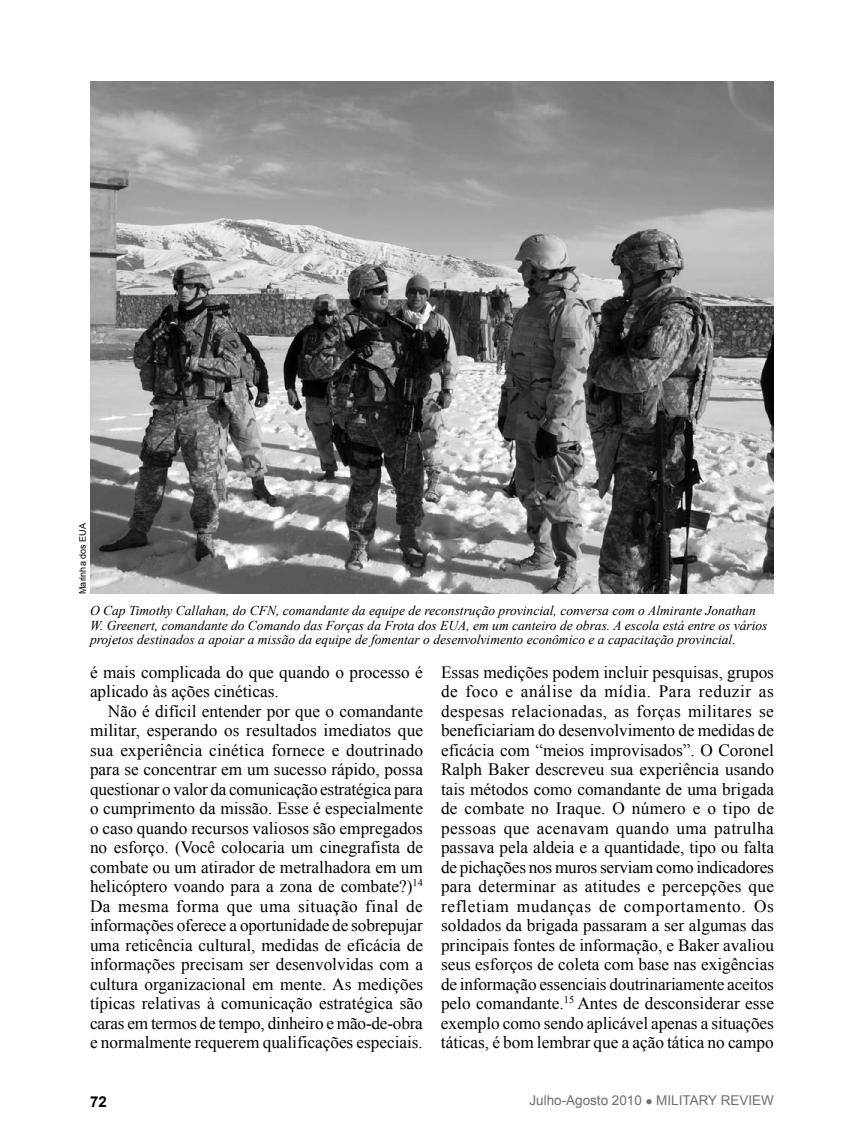
<style>
.page{position:relative;width:864px;height:1134px;background:#fff}
.page>*{position:absolute;margin:0;border:0;box-sizing:border-box;transform-origin:0 0}
.t1{font:17.25px/19.5px "Times New Roman";color:#000;text-align:justify}
.t2{font:700 15px "Arial";color:#000}
.t3{font:italic 13.5px/14.2px "Times New Roman";color:#000}
.t4{font:13.5px "Arial";color:#6d6e71}
.t5{font:9px "Arial";color:#000}
</style>
<div class="page">
<img style="left:90px;top:81px;width:684px;height:513px">
<p class="t5" style="left:77px;top:594px;width:72px;rotate:-90deg">MARINHA DOS EUA</p>
<p class="t3" style="left:90px;top:603px;width:679px">O Cap Timothy Callahan, do CFN, comandante da equipe de reconstrução provincial, conversa com o Almirante Jonathan<br>W. Greenert, comandante do Comando das Forças da Frota dos EUA, em um canteiro de obras. A escola está entre os vários projetos destinados a apoiar a missão da equipe de fomentar o desenvolvimento econômico e a capacitação provincial.</p>
<p class="t1" style="left:90px;top:662px;width:334px">é mais complicada do que quando o processo é aplicado às ações cinéticas.</p>
<p class="t1" style="left:90px;top:701px;width:335px;text-indent:18px">Não é difícil entender por que o comandante militar, esperando os resultados imediatos que sua experiência cinética fornece e doutrinado para se concentrar em um sucesso rápido, possa questionar o valor da comunicação estratégica para o cumprimento da missão. Esse é especialmente o caso quando recursos valiosos são empregados no esforço. (Você colocaria um cinegrafista de combate ou um atirador de metralhadora em um helicóptero voando para a zona de combate?)<sup>14<br></sup>Da mesma forma que uma situação final de informações oferece a oportunidade de sobrepujar uma reticência cultural, medidas de eficácia de informações precisam ser desenvolvidas com a cultura organizacional em mente. As medições típicas relativas à comunicação estratégica são caras em termos de tempo, dinheiro e mão-de-obra e normalmente requerem qualificações especiais.</p>
<p class="t1" style="left:441px;top:662px;width:335px">Essas medições podem incluir pesquisas, grupos de foco e análise da mídia. Para reduzir as despesas relacionadas, as forças militares se beneficiariam do desenvolvimento de medidas de eficácia com “meios improvisados”. O Coronel Ralph Baker descreveu sua experiência usando tais métodos como comandante de uma brigada de combate no Iraque. O número e o tipo de pessoas que acenavam quando uma patrulha passava pela aldeia e a quantidade, tipo ou falta de pichações nos muros serviam como indicadores para determinar as atitudes e percepções que refletiam mudanças de comportamento. Os soldados da brigada passaram a ser algumas das principais fontes de informação, e Baker avaliou seus esforços de coleta com base nas exigências de informação essenciais doutrinariamente aceitos pelo comandante.<sup>15</sup> Antes de desconsiderar esse exemplo como sendo aplicável apenas a situações táticas, é bom lembrar que a ação tática no campo</p>
<p class="t2" style="left:90px;top:1092px;width:18px">72</p>
<p class="t4" style="left:529px;top:1092px;width:246px">JULHO-AGOSTO 2010 ● MILITARY REVIEW</p>
</div>
